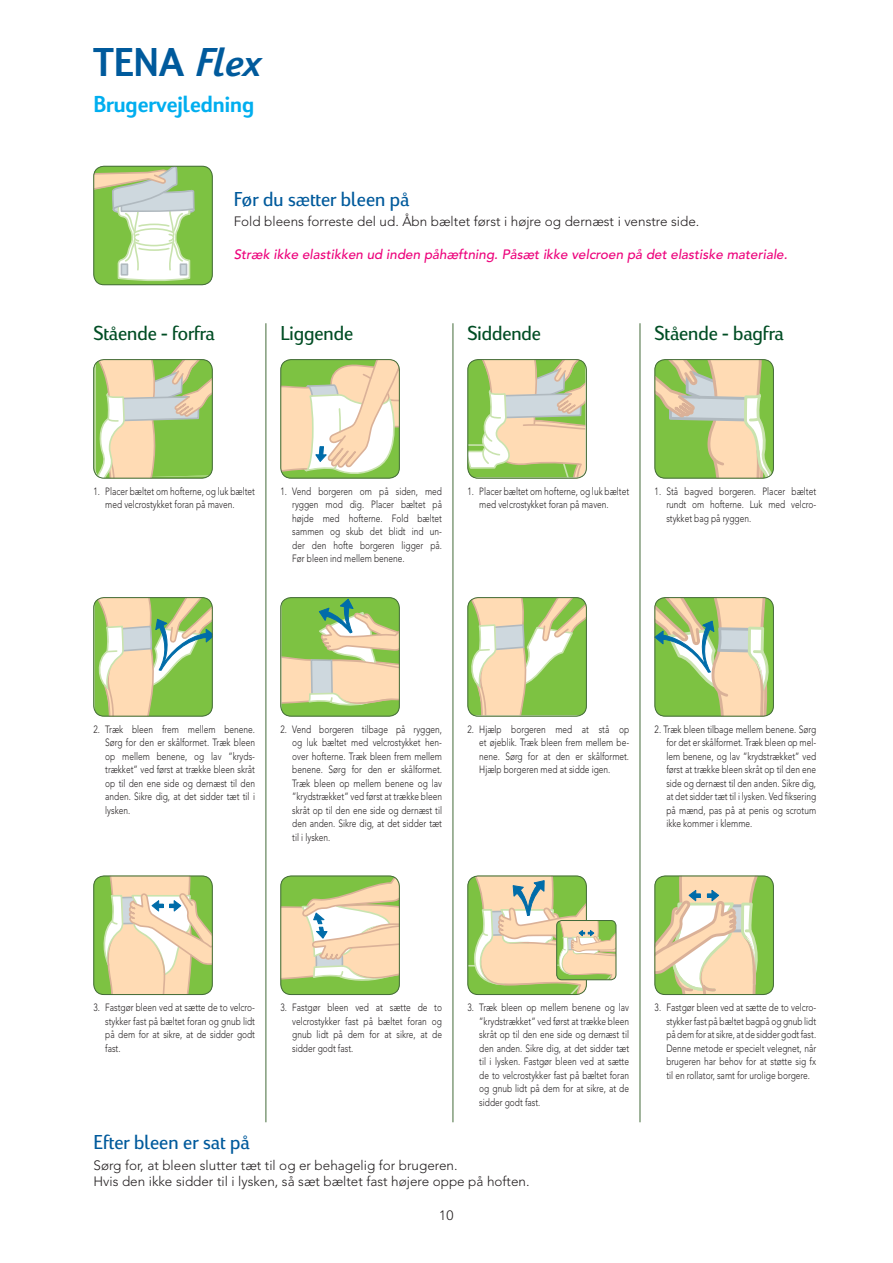
<style>
.page{position:relative;width:893px;height:1263px;background:#fff}
.page>*{position:absolute;margin:0;border:0;box-sizing:border-box;transform-origin:0 0}
.t1{font:700 42px "Viato Corp";color:#005a9c}
.t2{font:700 24px "Viato Corp";color:#00aeef}
.t3{font:21px "Viato Corp";color:#004d24}
.t4{font:21px "Viato Corp";letter-spacing:.005em;color:#005a9c}
.t5{font:300 13.5px/16.5px "Avenir";color:#231f20}
.t6{font:italic 500 13.5px "Avenir";color:#ed037c}
.t7{font:300 10.5px/13.5px "Avenir";color:#231f20;text-align:justify;scale:.8 1}
.s1{font-style:italic}
</style>
<div class="page">
<svg style="left:94px;top:876px;width:119px;height:119px;background:#dad6a4"></svg>
<div style="left:94px;top:876px;width:119px;height:119px;border:1px solid #436b39;border-radius:10px"></div>
<svg style="left:281px;top:876px;width:119px;height:119px;background:#d3d59e"></svg>
<div style="left:281px;top:876px;width:119px;height:119px;border:1px solid #436b39;border-radius:10px"></div>
<svg style="left:468px;top:876px;width:148px;height:119px"></svg>
<div style="left:556px;top:920px;width:60px;height:60px;border:1px solid #436b39;border-radius:5px"></div>
<hr style="left:266px;top:323px;width:1px;height:799px;background:#436b39">
<hr style="left:453px;top:323px;width:1px;height:799px;background:#436b39">
<hr style="left:640px;top:323px;width:1px;height:799px;background:#436b39">
<svg style="left:94px;top:166px;width:119px;height:119px"></svg>
<div style="left:94px;top:166px;width:119px;height:119px;border:1px solid #436b39;border-radius:10px"></div>
<svg style="left:94px;top:359px;width:119px;height:119px;background:#c1d08f"></svg>
<div style="left:94px;top:359px;width:119px;height:119px;border:1px solid #436b39;border-radius:10px"></div>
<svg style="left:281px;top:359px;width:119px;height:119px"></svg>
<div style="left:281px;top:359px;width:119px;height:119px;border:1px solid #436b39;border-radius:10px"></div>
<svg style="left:468px;top:359px;width:119px;height:119px;background:#cfd49f"></svg>
<div style="left:468px;top:359px;width:119px;height:119px;border:1px solid #436b39;border-radius:10px"></div>
<svg style="left:655px;top:359px;width:119px;height:119px;background:#bfcd8d"></svg>
<div style="left:655px;top:359px;width:119px;height:119px;border:1px solid #436b39;border-radius:10px"></div>
<svg style="left:94px;top:597px;width:119px;height:119px;background:#bace8d"></svg>
<div style="left:94px;top:597px;width:119px;height:119px;border:1px solid #436b39;border-radius:10px"></div>
<svg style="left:281px;top:597px;width:119px;height:119px;background:#bbcd89"></svg>
<div style="left:281px;top:597px;width:119px;height:119px;border:1px solid #436b39;border-radius:10px"></div>
<svg style="left:468px;top:597px;width:119px;height:119px;background:#c1d28e"></svg>
<div style="left:468px;top:597px;width:119px;height:119px;border:1px solid #436b39;border-radius:10px"></div>
<svg style="left:654px;top:597px;width:120px;height:398px"></svg>
<div style="left:655px;top:597px;width:119px;height:119px;border:1px solid #436b39;border-radius:10px"></div>
<h1 class="t1" style="left:94px;top:36px;width:168px">TENA <span class="s1">Flex</span></h1>
<h2 class="t2" style="left:94px;top:89px;width:162px">Brugervejledning</h2>
<h3 class="t4" style="left:234px;top:186px;width:177px">Før du sætter bleen på</h3>
<p class="t5" style="left:234px;top:215px;width:467px">Fold bleens forreste del ud. Åbn bæltet først i højre og dernæst i venstre side.</p>
<p class="t6" style="left:234px;top:249px;width:555px">Stræk ikke elastikken ud inden påhæftning. Påsæt ikke velcroen på det elastiske materiale.</p>
<h3 class="t3" style="left:94px;top:320px;width:123px">Stående - forfra</h3>
<h3 class="t3" style="left:281px;top:320px;width:74px">Liggende</h3>
<h3 class="t3" style="left:468px;top:320px;width:75px">Siddende</h3>
<h3 class="t3" style="left:655px;top:320px;width:130px">Stående - bagfra</h3>
<p class="t7" style="left:105px;top:485px;width:189px;text-indent:-12px">1. Placer bæltet om hofterne, og luk bæltet med velcrostykket foran på maven.</p>
<p class="t7" style="left:292px;top:485px;width:189px;text-indent:-12px">1. Vend borgeren om på siden, med ryggen mod dig. Placer bæltet på højde med hofterne. Fold bæltet sammen og skub det blidt ind un&shy;der den hofte borgeren ligger på.<br>Før bleen ind mellem benene.</p>
<p class="t7" style="left:479px;top:485px;width:189px;text-indent:-12px">1. Placer bæltet om hofterne, og luk bæltet med velcrostykket foran på maven.</p>
<p class="t7" style="left:666px;top:485px;width:189px;text-indent:-12px">1. Stå bagved borgeren. Placer bæltet rundt om hofterne. Luk med velcro&shy;stykket bag på ryggen.</p>
<p class="t7" style="left:105px;top:723px;width:189px;text-indent:-12px">2. Træk bleen frem mellem benene.<br>Sørg for den er skålformet. Træk bleen op mellem benene, og lav ”kryds&shy;trækket” ved først at trække bleen skråt op til den ene side og dernæst til den anden. Sikre dig, at det sidder tæt til i lysken.</p>
<p class="t7" style="left:292px;top:723px;width:189px;text-indent:-12px">2. Vend borgeren tilbage på ryggen, og luk bæltet med velcrostykket hen&shy;over hofterne. Træk bleen frem mellem benene. Sørg for den er skålformet.<br>Træk bleen op mellem benene og lav ”krydstrækket” ved først at trække bleen skråt op til den ene side og dernæst til den anden. Sikre dig, at det sidder tæt til i lysken.</p>
<p class="t7" style="left:479px;top:723px;width:189px;text-indent:-12px">2. Hjælp borgeren med at stå op et øjeblik. Træk bleen frem mellem be&shy;nene. Sørg for at den er skålformet.<br>Hjælp borgeren med at sidde igen.</p>
<p class="t7" style="left:666px;top:723px;width:189px;text-indent:-12px">2. Træk bleen tilbage mellem benene. Sørg for det er skålformet. Træk bleen op mel&shy;lem benene, og lav ”krydstrækket” ved først at trække bleen skråt op til den ene side og dernæst til den anden. Sikre dig, at det sidder tæt til i lysken. Ved fiksering på mænd, pas på at penis og scrotum ikke kommer i klemme.</p>
<p class="t7" style="left:105px;top:1002px;width:189px;text-indent:-12px">3. Fastgør bleen ved at sætte de to velcro&shy;stykker fast på bæltet foran og gnub lidt på dem for at sikre, at de sidder godt fast.</p>
<p class="t7" style="left:292px;top:1002px;width:189px;text-indent:-12px">3. Fastgør bleen ved at sætte de to velcrostykker fast på bæltet foran og gnub lidt på dem for at sikre, at de sidder godt fast.</p>
<p class="t7" style="left:479px;top:1002px;width:189px;text-indent:-12px">3. Træk bleen op mellem benene og lav ”krydstrækket” ved først at trække bleen skråt op til den ene side og dernæst til den anden. Sikre dig, at det sidder tæt til i lysken. Fastgør bleen ved at sætte de to velcro stykker fast på bæltet foran og gnub lidt på dem for at sikre, at de sidder godt fast.</p>
<p class="t7" style="left:666px;top:1002px;width:189px;text-indent:-12px">3. Fastgør bleen ved at sætte de to velcro&shy;stykker fast på bæltet bagpå og gnub lidt på dem for at sikre, at de sidder godt fast.<br>Denne metode er specielt velegnet, når brugeren har behov for at støtte sig fx til en rollator, samt for urolige borgere.</p>
<h3 class="t4" style="left:94px;top:1129px;width:158px">Efter bleen er sat på</h3>
<p class="t5" style="left:94px;top:1158px;width:437px">Sørg for, at bleen slutter tæt til og er behagelig for brugeren.<br>Hvis den ikke sidder til i lysken, så sæt bæltet fast højere oppe på hoften.</p>
<p class="t5" style="left:439px;top:1208px;width:16px">10</p>
</div>
